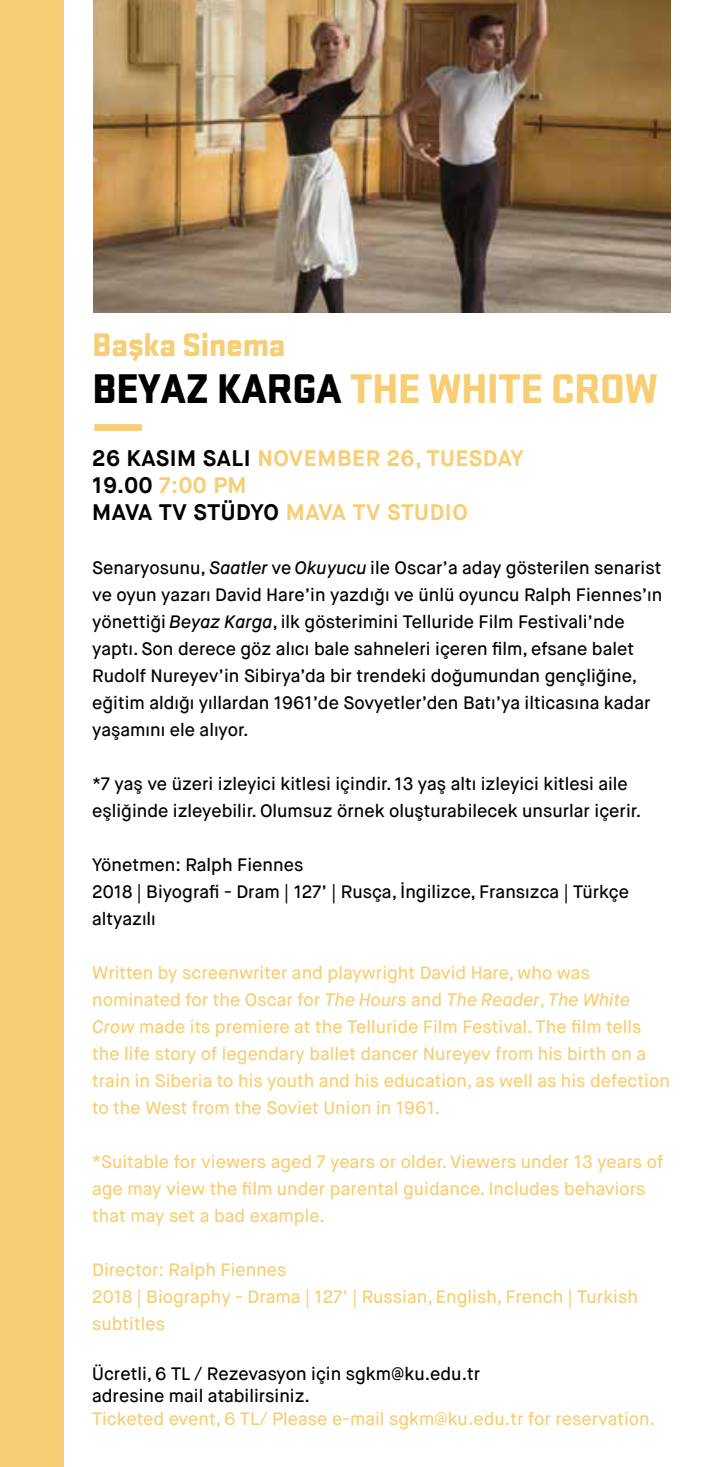
<style>
.page{position:relative;width:702px;height:1467px;background:#fff}
.page>*{position:absolute;margin:0;border:0;box-sizing:border-box;transform-origin:0 0}
.t1{font:900 42.75px "Stratum No 1";letter-spacing:-.02em;color:#f7ce73}
.t2{font:900 33.75px "Stratum No 1";letter-spacing:-.02em;color:#f7ce73}
.t3{font:700 22.5px/27px "Maison Neue";letter-spacing:.025em;color:#f7ce73}
.t4{font:500 18px/27px "Maison Neue";color:#000}
.t5{font:500 18px/27px "Maison Neue";color:#f7ce73}
.s1{color:#000}
.s2{font-style:italic}
</style>
<div class="page">
<img style="left:93px;top:0;width:577px;height:313px">
<div style="left:0;top:0;width:64px;height:1467px;background:#f7ce73"></div>
<div style="left:94px;top:424px;width:48px;height:7px;background:#f7ce73"></div>
<h2 class="t2" style="left:92px;top:332px;width:195px">Başka Sinema</h2>
<h1 class="t1" style="left:92px;top:374px;width:567px"><span class="s1">BEYAZ KARGA</span> THE WHITE CROW</h1>
<p class="t3" style="left:92px;top:446px;width:433px"><span class="s1">26 KASIM SALI</span> NOVEMBER 26, TUESDAY<br><span class="s1">19.00</span> 7:00 PM<br><span class="s1">MAVA TV STÜDYO</span> MAVA TV STUDIO</p>
<p class="t4" style="left:92px;top:556px;width:571px">Senaryosunu, <span class="s2">Saatler</span> ve <span class="s2">Okuyucu</span> ile Oscar’a aday gösterilen senarist ve oyun yazarı David Hare’in yazdığı ve ünlü oyuncu Ralph Fiennes’ın yönettiği <span class="s2">Beyaz Karga</span>, ilk gösterimini Telluride Film Festivali’nde yaptı. Son derece göz alıcı bale sahneleri içeren film, efsane balet Rudolf Nureyev’in Sibirya’da bir trendeki doğumundan gençliğine, eğitim aldığı yıllardan 1961’de Sovyetler’den Batı’ya ilticasına kadar yaşamını ele alıyor.</p>
<p class="t4" style="left:92px;top:772px;width:550px">*7 yaş ve üzeri izleyici kitlesi içindir. 13 yaş altı izleyici kitlesi aile eşliğinde izleyebilir. Olumsuz örnek oluşturabilecek unsurlar içerir.</p>
<p class="t4" style="left:92px;top:853px;width:538px">Yönetmen: Ralph Fiennes<br>2018 | Biyografi - Dram | 127’ | Rusça, İngilizce, Fransızca | Türkçe altyazılı</p>
<p class="t5" style="left:92px;top:961px;width:579px">Written by screenwriter and playwright David Hare, who was nominated for the Oscar for <span class="s2">The Hours</span> and <span class="s2">The Reader</span>, <span class="s2">The White Crow</span> made its premiere at the Telluride Film Festival. The film tells the life story of legendary ballet dancer Nureyev from his birth on a train in Siberia to his youth and his education, as well as his defection to the West from the Soviet Union in 1961.</p>
<p class="t5" style="left:92px;top:1150px;width:572px">*Suitable for viewers aged 7 years or older. Viewers under 13 years of age may view the film under parental guidance. Includes behaviors that may set a bad example.</p>
<p class="t5" style="left:92px;top:1258px;width:547px">Director: Ralph Fiennes<br>2018 | Biography - Drama | 127’ | Russian, English, French | Turkish subtitles</p>
<p class="t4" style="left:92px;top:1363px;width:389px;line-height:22.5px">Ücretli, 6 TL / Rezevasyon için sgkm@ku.edu.tr adresine mail atabilirsiniz.</p>
<p class="t5" style="left:92px;top:1406px;width:564px">Ticketed event, 6 TL/ Please e-mail sgkm@ku.edu.tr for reservation.</p>
</div>
